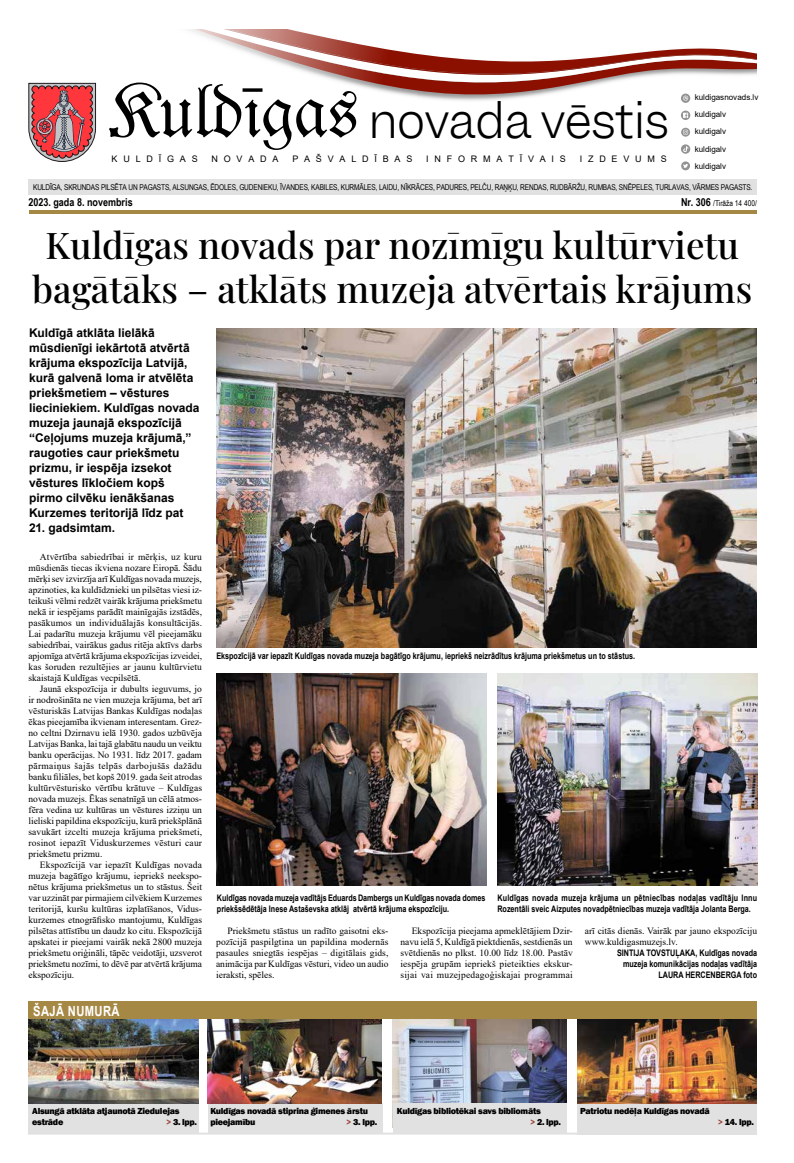
<style>
.page{position:relative;width:794px;height:1163px;background:#fff}
.page>*{position:absolute;margin:0;border:0;box-sizing:border-box;transform-origin:0 0}
.t1{font:300 45.5px "Garnett";color:#000}
.t2{font:500 36.7px/44px "Playfair Display";color:#000;text-align:center}
.t3{font:700 14px "Arial";letter-spacing:.035em;color:#fff;scale:.8 1}
.t4{font:700 12px/15px "Arial";color:#000}
.t5{font:700 11px "Arial Narrow";color:#000}
.t6{font:9.5px/11px "Times New Roman";color:#000;text-align:justify}
.t7{font:700 9px/11px "Arial";color:#000;scale:.8 1}
.t8{font:800 9px/10.8px "Franklin Gothic";letter-spacing:-.03em;color:#000}
.t9{font:9px "Arial";letter-spacing:.645em;color:#000}
.t10{font:8.1px "Arial";color:#000}
.t11{font:8px "Arial Narrow";letter-spacing:-.02em;color:#000}
.t12{font:8px "Arial Narrow";color:#000}
.s1{font-weight:700;font-size:11px}
.s2{color:#9e453b}
</style>
<div class="page">
<img style="left:393px;top:1018px;width:173px;height:85px">
<svg style="left:356px;top:86px;width:335px;height:13px"></svg>
<svg style="left:324px;top:77px;width:315px;height:9px"></svg>
<svg style="left:189px;top:29px;width:568px;height:47px"></svg>
<div style="left:578px;top:1099px;width:179px;height:35px;background:#e1e1e1"></div>
<div style="left:393px;top:1103px;width:173px;height:30px;background:#e1e1e1"></div>
<div style="left:208px;top:1103px;width:174px;height:30px;background:#e1e1e1"></div>
<div style="left:28px;top:1103px;width:170px;height:30px;background:#e1e1e1"></div>
<img style="left:578px;top:1018px;width:179px;height:85px">
<img style="left:207px;top:1018px;width:175px;height:85px">
<img style="left:28px;top:1018px;width:170px;height:85px">
<svg style="left:681px;top:144px;width:9px;height:10px"></svg>
<div style="left:681px;top:161px;width:9px;height:9px;background:#929292;border-radius:50%"></div>
<svg style="left:683px;top:164px;width:5px;height:4px"></svg>
<hr style="left:29px;top:210px;width:728px;height:3px;background:#a68845">
<hr style="left:28px;top:1132px;width:729px;height:2px;background:#e1e1e1">
<div style="left:28px;top:1000px;width:729px;height:18px;background:#a68845"></div>
<svg style="left:681px;top:111px;width:9px;height:9px"></svg>
<svg style="left:683px;top:113px;width:5px;height:5px"></svg>
<svg style="left:681px;top:128px;width:9px;height:9px"></svg>
<svg style="left:683px;top:130px;width:5px;height:5px"></svg>
<svg style="left:681px;top:94px;width:9px;height:9px"></svg>
<svg style="left:683px;top:96px;width:5px;height:5px"></svg>
<svg style="left:29px;top:83px;width:67px;height:79px;background:#c2696e"></svg>
<svg style="left:683px;top:146px;width:5px;height:6px"></svg>
<div style="left:28px;top:179px;width:729px;height:15px;background:#e1e1e1"></div>
<svg style="left:109px;top:83px;width:247px;height:67px"></svg>
<img style="left:217px;top:328px;width:540px;height:319px">
<img style="left:217px;top:673px;width:269px;height:212px">
<img style="left:497px;top:673px;width:260px;height:212px">
<h1 class="t1" style="left:369px;top:92px;width:301px">novada vēstis</h1>
<p class="t9" style="left:112px;top:153px;width:88px">KULDĪGAS</p>
<p class="t9" style="left:211px;top:153px;width:69px">NOVADA</p>
<p class="t9" style="left:292px;top:153px;width:122px">PAŠVALDĪBAS</p>
<p class="t9" style="left:426px;top:153px;width:141px">INFORMATĪVAIS</p>
<p class="t9" style="left:579px;top:153px;width:89px">IZDEVUMS</p>
<p class="t10" style="left:694px;top:91px;width:65px">kuldigasnovads.lv</p>
<p class="t10" style="left:694px;top:109px;width:33px">kuldigalv</p>
<p class="t10" style="left:694px;top:126px;width:33px">kuldigalv</p>
<p class="t10" style="left:694px;top:143px;width:33px">kuldigalv</p>
<p class="t10" style="left:694px;top:161px;width:33px">kuldigalv</p>
<p class="t11" style="left:33px;top:181px;width:721px">KULDĪGA, SKRUNDAS PILSĒTA UN PAGASTS, ALSUNGAS, ĒDOLES, GUDENIEKU, ĪVANDES, KABILES, KURMĀLES, LAIDU, NĪKRĀCES, PADURES, PELČU, RAŅĶU, RENDAS, RUDBĀRŽU, RUMBAS, SNĒPELES, TURLAVAS, VĀRMES PAGASTS.</p>
<p class="t5" style="left:28px;top:193px;width:106px">2023. gada 8. novembris</p>
<p class="t12" style="left:681px;top:197px;width:77px"><span class="s1">Nr. 306</span> /Tirāža 14 400/</p>
<h2 class="t2" style="left:32px;top:220px;width:721px">Kuldīgas novads par nozīmīgu kultūrvietu bagātāks – atklāts muzeja atvērtais krājums</h2>
<p class="t4" style="left:29px;top:326px;width:172px">Kuldīgā atklāta lielākā mūsdienīgi iekārtotā atvērtā krājuma ekspozīcija Latvijā, kurā galvenā loma ir atvēlēta priekšmetiem – vēstures lieciniekiem. Kuldīgas novada muzeja jaunajā ekspozīcijā “Ceļojums muzeja krājumā,” raugoties caur priekšmetu prizmu, ir iespēja izsekot vēstures līkločiem kopš pirmo cilvēku ienākšanas<br>Kurzemes teritorijā līdz pat</p>
<p class="t4" style="left:29px;top:521px;width:88px">21. gadsimtam.</p>
<p class="t6" style="left:29px;top:550px;width:175px;text-indent:11px">Atvērtība sabiedrībai ir mērķis, uz kuru mūsdienās tiecas ikviena nozare Eiropā. Šādu mērķi sev izvirzīja arī Kuldīgas novada muzejs, apzinoties, ka kuldīdznieki un pilsētas viesi iz&shy;teikuši vēlmi redzēt vairāk krājuma priekšmetu nekā ir iespējams parādīt mainīgajās izstādēs, pasākumos un individuālajās konsultācijās.<br>Lai padarītu muzeja krājumu vēl pieejamāku sabiedrībai, vairākus gadus ritēja aktīvs darbs apjomīga atvērtā krājuma ekspozīcijas izveidei, kas šoruden rezultējies ar jaunu kultūrvietu skaistajā Kuldīgas vecpilsētā.</p>
<p class="t6" style="left:29px;top:682px;width:175px;text-indent:11px">Jaunā ekspozīcija ir dubults ieguvums, jo ir nodrošināta ne vien muzeja krājuma, bet arī vēsturiskās Latvijas Bankas Kuldīgas nodaļas ēkas pieejamība ikvienam interesentam. Grez&shy;no celtni Dzirnavu ielā 1930. gados uzbūvēja Latvijas Banka, lai tajā glabātu naudu un veiktu banku operācijas. No 1931. līdz 2017. gadam pārmaiņus šajās telpās darbojušās dažādu banku filiāles, bet kopš 2019. gada šeit atrodas kultūrvēsturisko vērtību krātuve – Kuldīgas novada muzejs. Ēkas senatnīgā un cēlā atmos&shy;fēra vedina uz kultūras un vēstures izziņu un lieliski papildina ekspozīciju, kurā priekšplānā savukārt izcelti muzeja krājuma priekšmeti, rosinot iepazīt Viduskurzemes vēsturi caur priekšmetu prizmu.</p>
<p class="t6" style="left:29px;top:858px;width:175px;text-indent:11px">Ekspozīcijā var iepazīt Kuldīgas novada muzeja bagātīgo krājumu, iepriekš neekspo&shy;nētus krājuma priekšmetus un to stāstus. Šeit var uzzināt par pirmajiem cilvēkiem Kurzemes teritorijā, kuršu kultūras izplatīšanos, Vidus&shy;kurzemes etnogrāfisko mantojumu, Kuldīgas pilsētas attīstību un daudz ko citu. Ekspozīcijā apskatei ir pieejami vairāk nekā 2800 muzeja priekšmetu oriģināli, tāpēc veidotāji, uzsverot priekšmetu nozīmi, to dēvē par atvērtā krājuma ekspozīciju.</p>
<h3 class="t3" style="left:33px;top:1001px;width:109px">ŠAJĀ NUMURĀ</h3>
<p class="t7" style="left:216px;top:650px;width:525px">Ekspozīcijā var iepazīt Kuldīgas novada muzeja bagātīgo krājumu, iepriekš neizrādītus krājuma priekšmetus un to stāstus.</p>
<p class="t7" style="left:217px;top:892px;width:337px">Kuldīgas novada muzeja vadītājs Eduards Dambergs un Kuldīgas novada domes priekšsēdētāja Inese Astaševska atklāj atvērtā krājuma ekspozīciju.</p>
<p class="t7" style="left:497px;top:892px;width:326px">Kuldīgas novada muzeja krājuma un pētniecības nodaļas vadītāju Innu<br>Rozentāli sveic Aizputes novadpētniecības muzeja vadītāja Jolanta Berga.</p>
<p class="t6" style="left:216px;top:924px;width:174px;text-indent:11px">Priekšmetu stāstus un radīto gaisotni eks&shy;pozīcijā paspilgtina un papildina modernās pasaules sniegtās iespējas – digitālais gids, animācija par Kuldīgas vēsturi, video un audio ieraksti, spēles.</p>
<p class="t6" style="left:400px;top:924px;width:174px;text-indent:11px">Ekspozīcija pieejama apmeklētājiem Dzir&shy;navu ielā 5, Kuldīgā piektdienās, sestdienās un svētdienās no plkst. 10.00 līdz 18.00. Pastāv iespēja grupām iepriekš pieteikties ekskur&shy;sijai vai muzejpedagoģiskajai programmai</p>
<p class="t6" style="left:585px;top:924px;width:174px">arī citās dienās. Vairāk par jauno ekspozīciju www.kuldigasmuzejs.lv.</p>
<p class="t7" style="left:617px;top:947px;width:177px;text-align:right">SINTIJA TOVSTUĻAKA, Kuldīgas novada muzeja komunikācijas nodaļas vadītāja<br>LAURA HERCENBERGA foto</p>
<p class="t8" style="left:32px;top:1105px;width:149px">Alsungā atklāta atjaunotā Ziedulejas estrāde</p>
<p class="t8" style="left:166px;top:1116px;width:33px"><span class="s2">&gt;</span> 3. lpp.</p>
<p class="t8" style="left:210px;top:1105px;width:159px">Kuldīgas novadā stiprina ģimenes ārstu pieejamību</p>
<p class="t8" style="left:346px;top:1116px;width:33px"><span class="s2">&gt;</span> 3. lpp.</p>
<p class="t8" style="left:530px;top:1105px;width:33px;text-indent:-133px">Kuldīgas bibliotēkai savs bibliomāts<br><span class="s2">&gt;</span> 2. lpp.</p>
<p class="t8" style="left:580px;top:1105px;width:131px">Patriotu nedēļa Kuldīgas novadā</p>
<p class="t8" style="left:717px;top:1116px;width:38px"><span class="s2">&gt;</span> 14. lpp.</p>
</div>
